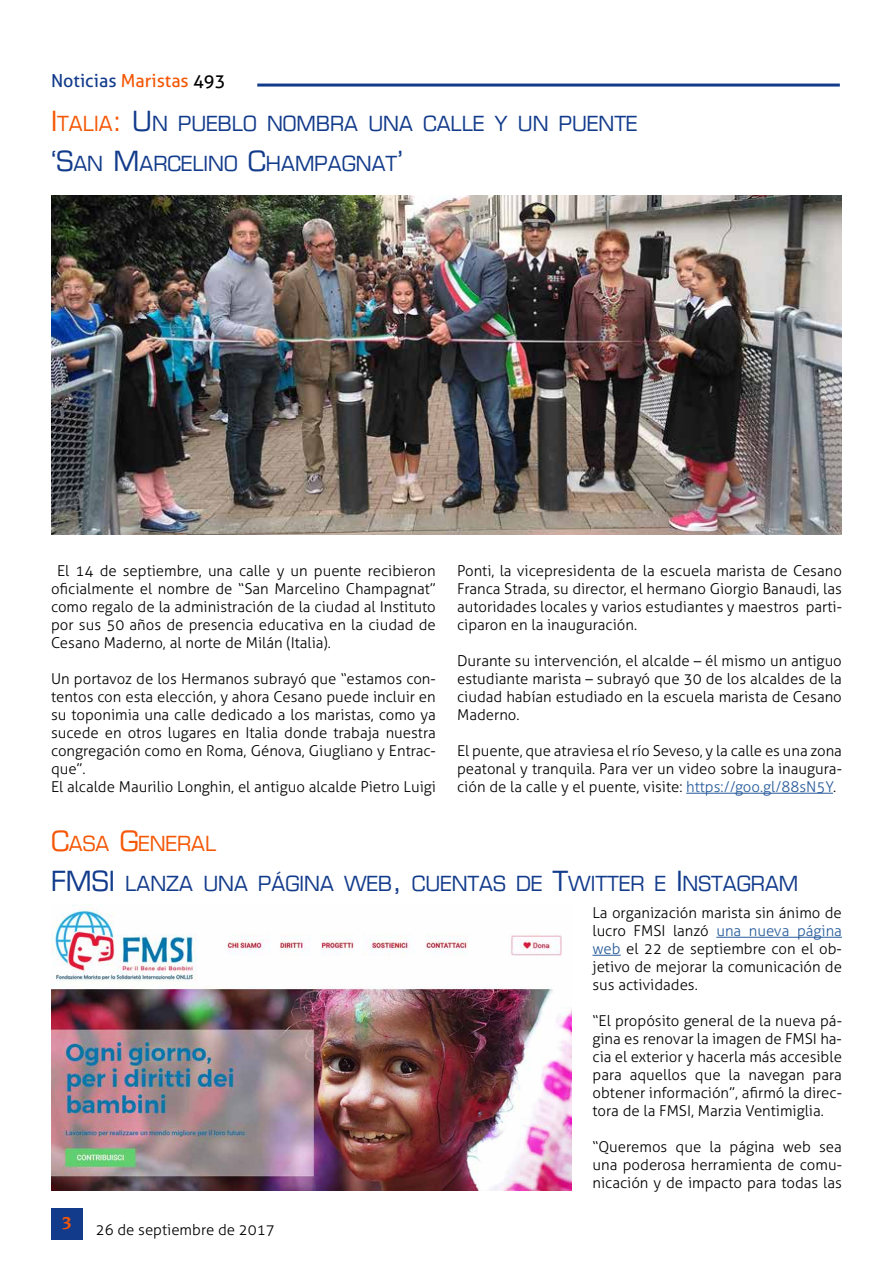
<style>
.page{position:relative;width:893px;height:1263px;background:#fff}
.page>*{position:absolute;margin:0;border:0;box-sizing:border-box;transform-origin:0 0}
.t1{font:20.25px/39.8px "Eurostile";color:#123b8b}
.t2{font:18px "Aller";color:#123b8b}
.t3{font:700 18px "Novarese IT Cby BT";color:#f45706}
.t4{font:300 15px/18px "Aller";color:#000;text-align:justify}
.s1{color:#f45706}
.s2{color:#000}
.s3{font-size:27px;color:#f45706}
.s4{font-size:27px}
.s5{color:#275b9b}
</style>
<div class="page">
<hr style="left:257px;top:84px;width:583px;height:3px;background:#123b8b">
<div style="left:51px;top:1208px;width:32px;height:31px;background:#123b8b"></div>
<img style="left:51px;top:196px;width:791px;height:338px">
<hr style="left:686px;top:793px;width:147px;height:1px;background:#275b9b">
<img style="left:51px;top:905px;width:520px;height:286px">
<hr style="left:716px;top:937px;width:126px;height:1px;background:#275b9b">
<svg style="left:592px;top:955px;width:29px;height:1px"></svg>
<p class="t2" style="left:51px;top:69px;width:176px">Noticias <span class="s1">Maristas</span> <span class="s2">493</span></p>
<h1 class="t1" style="left:51px;top:104px;width:588px"><span class="s3">I</span><span class="s1">TALIA</span><span class="s3">:</span> <span class="s4">U</span>N PUEBLO NOMBRA UNA CALLE Y UN PUENTE <span class="s4">‘S</span>AN <span class="s4">M</span> ARCELINO <span class="s4">C</span>HAMPAGNAT<span class="s4">’</span></h1>
<p class="t4" style="left:51px;top:562px;width:386px;text-indent:6px">El 14 de septiembre, una calle y un puente recibieron oficialmente el nombre de “San Marcelino Champagnat” como regalo de la administración de la ciudad al Instituto por sus 50 años de presencia educativa en la ciudad de Cesano Maderno, al norte de Milán (Italia).</p>
<p class="t4" style="left:51px;top:670px;width:386px;text-align:left">Un portavoz de los Hermanos subrayó que “estamos con&shy;tentos con esta elección, y ahora Cesano puede incluir en su toponimia una calle dedicado a los maristas, como ya sucede en otros lugares en Italia donde trabaja nuestra congregación como en Roma, Génova, Giugliano y Entrac&shy;que”.<br>El alcalde Maurilio Longhin, el antiguo alcalde Pietro Luigi</p>
<p class="t4" style="left:457px;top:562px;width:386px">Ponti, la vicepresidenta de la escuela marista de Cesano Franca Strada, su director, el hermano Giorgio Banaudi, las autoridades locales y varios estudiantes y maestros parti&shy;ciparon en la inauguración.</p>
<p class="t4" style="left:457px;top:652px;width:386px">Durante su intervención, el alcalde – él mismo un antiguo estudiante marista – subrayó que 30 de los alcaldes de la ciudad habían estudiado en la escuela marista de Cesano Maderno.</p>
<p class="t4" style="left:457px;top:742px;width:386px">El puente, que atraviesa el río Seveso, y la calle es una zona peatonal y tranquila. Para ver un video sobre la inaugura&shy;ción de la calle y el puente, visite: <span class="s5">https://goo.gl/88sN5Y</span>.</p>
<h1 class="t1" style="left:51px;top:824px;width:749px"><span class="s3">C</span><span class="s1">ASA</span> <span class="s3">G</span><span class="s1">ENERAL<br></span><span class="s4">FMSI</span> LANZA UNA PÁGINA WEB<span class="s4">,</span> CUENTAS DE <span class="s4">T</span>WITTER E <span class="s4">I</span>NSTAGRAM</h1>
<p class="t4" style="left:592px;top:904px;width:251px">La organización marista sin ánimo de lucro FMSI lanzó <span class="s5">una nueva página web</span> el 22 de septiembre con el ob&shy;jetivo de mejorar la comunicación de sus actividades.</p>
<p class="t4" style="left:592px;top:1012px;width:251px">“El propósito general de la nueva pá&shy;gina es renovar la imagen de FMSI ha&shy;cia el exterior y hacerla más accesible para aquellos que la navegan para obtener información”, afirmó la direc&shy;tora de la FMSI, Marzia Ventimiglia.</p>
<p class="t4" style="left:592px;top:1138px;width:251px">“Queremos que la página web sea una poderosa herramienta de comu&shy;nicación y de impacto para todas las</p>
<p class="t3" style="left:62px;top:1212px;width:12px">3</p>
<p class="t4" style="left:96px;top:1220px;width:181px">26 de septiembre de 2017</p>
</div>
